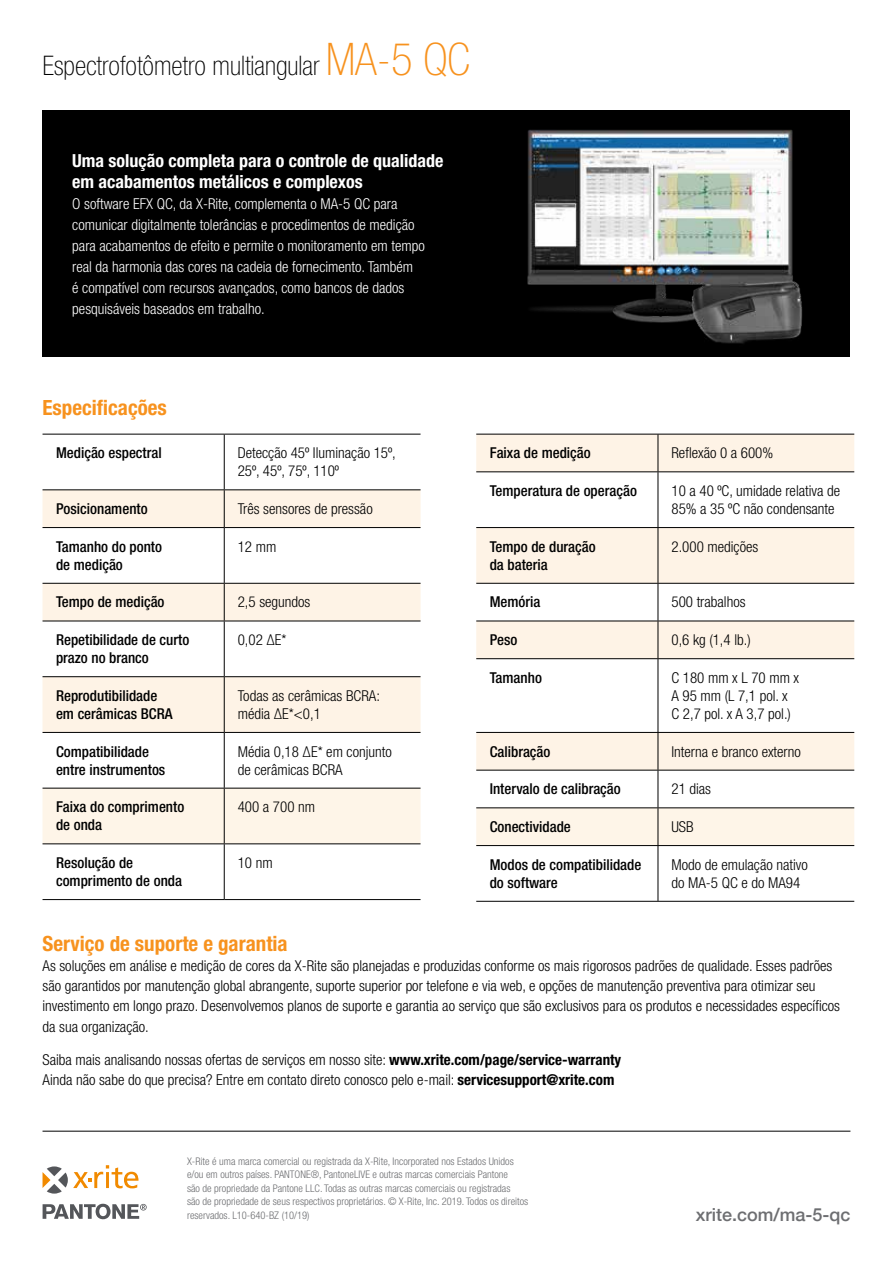
<style>
.page{position:relative;width:893px;height:1263px;background:#fff}
.page>*{position:absolute;margin:0;border:0;box-sizing:border-box;transform-origin:0 0}
.t1{font:100 condensed 27px "Helvetica Neue LT Std";color:#000}
.t2{font:700 condensed 21px "Helvetica Neue LT Std";color:#f7921e}
.t3{font:700 condensed 18px/21px "Helvetica Neue LT Std";color:#fff}
.t4{font:500 18px "Helvetica Neue";color:#6d6e71}
.t5{font:300 condensed 15px/18px "Helvetica Neue LT Std";color:#000}
.t6{font:500 condensed 15px/18px "Helvetica Neue LT Std";color:#000}
.t7{font:300 condensed 15px/21px "Helvetica Neue LT Std";color:#fff}
.t8{font:300 condensed 10.5px/13.5px "Helvetica Neue LT Std";color:#6d6e71}
.s1{font-size:45px;color:#f7921e}
.s2{font-weight:700}
</style>
<div class="page">
<div style="left:43px;top:111px;width:807px;height:246px;background:#000"></div>
<img style="left:527px;top:129px;width:276px;height:215px">
<hr style="left:43px;top:1131px;width:807px;height:1px;background:#000">
<svg style="left:43px;top:1204px;width:104px;height:15px"></svg>
<svg style="left:43px;top:1165px;width:95px;height:28px"></svg>
<svg style="left:43px;top:490px;width:378px;height:242px;fill:#fef3e6"></svg>
<div style="left:43px;top:789px;width:378px;height:54px;background:#fef5e8"></div>
<hr style="left:224px;top:434px;width:1px;height:55px;background:#000">
<hr style="left:43px;top:489px;width:181px;height:1px;background:#000">
<hr style="left:224px;top:489px;width:197px;height:1px;background:#000">
<hr style="left:224px;top:490px;width:1px;height:37px;background:#000">
<hr style="left:43px;top:527px;width:181px;height:1px;background:#000">
<hr style="left:224px;top:527px;width:197px;height:1px;background:#000">
<hr style="left:224px;top:528px;width:1px;height:55px;background:#000">
<hr style="left:43px;top:583px;width:181px;height:1px;background:#000">
<hr style="left:224px;top:583px;width:197px;height:1px;background:#000">
<hr style="left:224px;top:584px;width:1px;height:37px;background:#000">
<hr style="left:43px;top:621px;width:181px;height:1px;background:#000">
<hr style="left:224px;top:621px;width:197px;height:1px;background:#000">
<hr style="left:224px;top:621px;width:1px;height:55px;background:#000">
<hr style="left:43px;top:676px;width:181px;height:1px;background:#000">
<hr style="left:224px;top:676px;width:197px;height:1px;background:#000">
<hr style="left:224px;top:677px;width:1px;height:55px;background:#000">
<hr style="left:43px;top:732px;width:181px;height:1px;background:#000">
<hr style="left:224px;top:732px;width:197px;height:1px;background:#000">
<hr style="left:224px;top:733px;width:1px;height:55px;background:#000">
<hr style="left:43px;top:788px;width:181px;height:1px;background:#000">
<hr style="left:224px;top:788px;width:197px;height:1px;background:#000">
<hr style="left:224px;top:788px;width:1px;height:55px;background:#000">
<hr style="left:43px;top:843px;width:181px;height:1px;background:#000">
<hr style="left:224px;top:843px;width:197px;height:1px;background:#000">
<hr style="left:224px;top:844px;width:1px;height:55px;background:#000">
<hr style="left:43px;top:899px;width:181px;height:1px;background:#000">
<hr style="left:224px;top:899px;width:197px;height:1px;background:#000">
<hr style="left:43px;top:434px;width:181px;height:1px;background:#000">
<hr style="left:224px;top:434px;width:197px;height:1px;background:#000">
<svg style="left:476px;top:435px;width:378px;height:335px;fill:#fef3e6"></svg>
<div style="left:476px;top:808px;width:378px;height:37px;background:#fef5e8"></div>
<hr style="left:476px;top:434px;width:182px;height:1px;background:#000">
<hr style="left:658px;top:434px;width:196px;height:1px;background:#000">
<hr style="left:658px;top:434px;width:1px;height:37px;background:#000">
<hr style="left:476px;top:471px;width:182px;height:1px;background:#000">
<hr style="left:658px;top:471px;width:196px;height:1px;background:#000">
<hr style="left:658px;top:472px;width:1px;height:55px;background:#000">
<hr style="left:476px;top:527px;width:182px;height:1px;background:#000">
<hr style="left:658px;top:527px;width:196px;height:1px;background:#000">
<hr style="left:658px;top:528px;width:1px;height:55px;background:#000">
<hr style="left:476px;top:583px;width:182px;height:1px;background:#000">
<hr style="left:658px;top:583px;width:196px;height:1px;background:#000">
<hr style="left:658px;top:584px;width:1px;height:37px;background:#000">
<hr style="left:476px;top:621px;width:182px;height:1px;background:#000">
<hr style="left:658px;top:621px;width:196px;height:1px;background:#000">
<hr style="left:658px;top:621px;width:1px;height:37px;background:#000">
<hr style="left:476px;top:658px;width:182px;height:1px;background:#000">
<hr style="left:658px;top:658px;width:196px;height:1px;background:#000">
<hr style="left:658px;top:659px;width:1px;height:73px;background:#000">
<hr style="left:476px;top:732px;width:182px;height:1px;background:#000">
<hr style="left:658px;top:732px;width:196px;height:1px;background:#000">
<hr style="left:658px;top:733px;width:1px;height:37px;background:#000">
<hr style="left:476px;top:770px;width:182px;height:1px;background:#000">
<hr style="left:658px;top:770px;width:196px;height:1px;background:#000">
<hr style="left:658px;top:770px;width:1px;height:37px;background:#000">
<hr style="left:476px;top:807px;width:182px;height:1px;background:#000">
<hr style="left:658px;top:807px;width:196px;height:1px;background:#000">
<hr style="left:658px;top:808px;width:1px;height:37px;background:#000">
<hr style="left:476px;top:845px;width:182px;height:1px;background:#000">
<hr style="left:658px;top:845px;width:196px;height:1px;background:#000">
<hr style="left:658px;top:846px;width:1px;height:55px;background:#000">
<hr style="left:476px;top:901px;width:182px;height:1px;background:#000">
<hr style="left:658px;top:901px;width:196px;height:1px;background:#000">
<h1 class="t1" style="left:43px;top:50px;width:429px">Espectrofotômetro multiangular <span class="s1">MA-5 QC</span></h1>
<p class="t3" style="left:72px;top:150px;width:373px">Uma solução completa para o controle de qualidade em acabamentos metálicos e complexos</p>
<p class="t7" style="left:72px;top:193px;width:354px">O software EFX QC, da X-Rite, complementa o MA-5 QC para comunicar digitalmente tolerâncias e procedimentos de medição para acabamentos de efeito e permite o monitoramento em tempo real da harmonia das cores na cadeia de fornecimento. Também<br>é compatível com recursos avançados, como bancos de dados pesquisáveis baseados em trabalho.</p>
<h2 class="t2" style="left:43px;top:394px;width:126px">Especificações</h2>
<p class="t6" style="left:56px;top:444px;width:107px">Medição espectral</p>
<p class="t5" style="left:238px;top:444px;width:160px">Detecção 45º Iluminação 15º,<br>25º, 45º, 75º, 110º</p>
<p class="t6" style="left:56px;top:499px;width:93px">Posicionamento</p>
<p class="t5" style="left:238px;top:500px;width:136px">Três sensores de pressão</p>
<p class="t6" style="left:56px;top:537px;width:108px">Tamanho do ponto de medição</p>
<p class="t5" style="left:238px;top:537px;width:40px">12 mm</p>
<p class="t6" style="left:56px;top:593px;width:110px">Tempo de medição</p>
<p class="t5" style="left:238px;top:593px;width:74px">2,5 segundos</p>
<p class="t6" style="left:56px;top:631px;width:135px">Repetibilidade de curto prazo no branco</p>
<p class="t5" style="left:238px;top:631px;width:50px">0,02 ΔE*</p>
<p class="t6" style="left:56px;top:686px;width:118px">Reprodutibilidade em cerâmicas BCRA</p>
<p class="t5" style="left:238px;top:686px;width:144px">Todas as cerâmicas BCRA: média ΔE*&lt;0,1</p>
<p class="t6" style="left:56px;top:742px;width:111px">Compatibilidade entre instrumentos</p>
<p class="t5" style="left:238px;top:742px;width:156px">Média 0,18 ∆E* em conjunto de cerâmicas BCRA</p>
<p class="t6" style="left:56px;top:798px;width:130px">Faixa do comprimento de onda</p>
<p class="t5" style="left:238px;top:798px;width:79px">400 a 700 nm</p>
<p class="t6" style="left:56px;top:853px;width:128px">Resolução de comprimento de onda</p>
<p class="t5" style="left:238px;top:854px;width:36px">10 nm</p>
<p class="t6" style="left:490px;top:444px;width:103px">Faixa de medição</p>
<p class="t5" style="left:671px;top:444px;width:103px">Reflexão 0 a 600%</p>
<p class="t6" style="left:490px;top:481px;width:149px">Temperatura de operação</p>
<p class="t5" style="left:671px;top:482px;width:170px">10 a 40 ºC, umidade relativa de<br>85% a 35 ºC não condensante</p>
<p class="t6" style="left:490px;top:537px;width:107px">Tempo de duração da bateria</p>
<p class="t5" style="left:671px;top:537px;width:88px">2.000 medições</p>
<p class="t6" style="left:490px;top:593px;width:52px">Memória</p>
<p class="t5" style="left:671px;top:593px;width:76px">500 trabalhos</p>
<p class="t6" style="left:490px;top:631px;width:29px">Peso</p>
<p class="t5" style="left:671px;top:631px;width:81px">0,6 kg (1,4 lb.)</p>
<p class="t6" style="left:490px;top:668px;width:54px">Tamanho</p>
<p class="t5" style="left:671px;top:668px;width:129px">C 180 mm x L 70 mm x<br>A 95 mm (L 7,1 pol. x<br>C 2,7 pol. x A 3,7 pol.)</p>
<p class="t6" style="left:490px;top:742px;width:62px">Calibração</p>
<p class="t5" style="left:671px;top:742px;width:131px">Interna e branco externo</p>
<p class="t6" style="left:490px;top:780px;width:133px">Intervalo de calibração</p>
<p class="t5" style="left:671px;top:780px;width:41px">21 dias</p>
<p class="t6" style="left:490px;top:817px;width:83px">Conectividade</p>
<p class="t5" style="left:671px;top:818px;width:24px">USB</p>
<p class="t6" style="left:490px;top:855px;width:153px">Modos de compatibilidade do software</p>
<p class="t5" style="left:671px;top:855px;width:138px">Modo de emulação nativo do MA-5 QC e do MA94</p>
<h2 class="t2" style="left:43px;top:930px;width:247px">Serviço de suporte e garantia</h2>
<p class="t5" style="left:43px;top:955px;width:799px;line-height:20.2px">As soluções em análise e medição de cores da X-Rite são planejadas e produzidas conforme os mais rigorosos padrões de qualidade. Esses padrões são garantidos por manutenção global abrangente, suporte superior por telefone e via web, e opções de manutenção preventiva para otimizar seu investimento em longo prazo. Desenvolvemos planos de suporte e garantia ao serviço que são exclusivos para os produtos e necessidades específicos da sua organização.</p>
<p class="t5" style="left:43px;top:1049px;width:580px;line-height:20.2px">Saiba mais analisando nossas ofertas de serviços em nosso site: <span class="s2">www.xrite.com/page/service-warranty<br></span>Ainda não sabe do que precisa? Entre em contato direto conosco pelo e-mail: <span class="s2">servicesupport@xrite.com</span></p>
<p class="t8" style="left:187px;top:1154px;width:343px">X-Rite é uma marca comercial ou registrada da X-Rite, Incorporated nos Estados Unidos e/ou em outros países. PANTONE®, PantoneLIVE e outras marcas comerciais Pantone<br>são de propriedade da Pantone LLC. Todas as outras marcas comerciais ou registradas<br>são de propriedade de seus respectivos proprietários. © X-Rite, Inc. 2019. Todos os direitos reservados. L10-640-BZ (10/19)</p>
<p class="t4" style="left:696px;top:1200px;width:156px">xrite.com/ma-5-qc</p>
</div>
